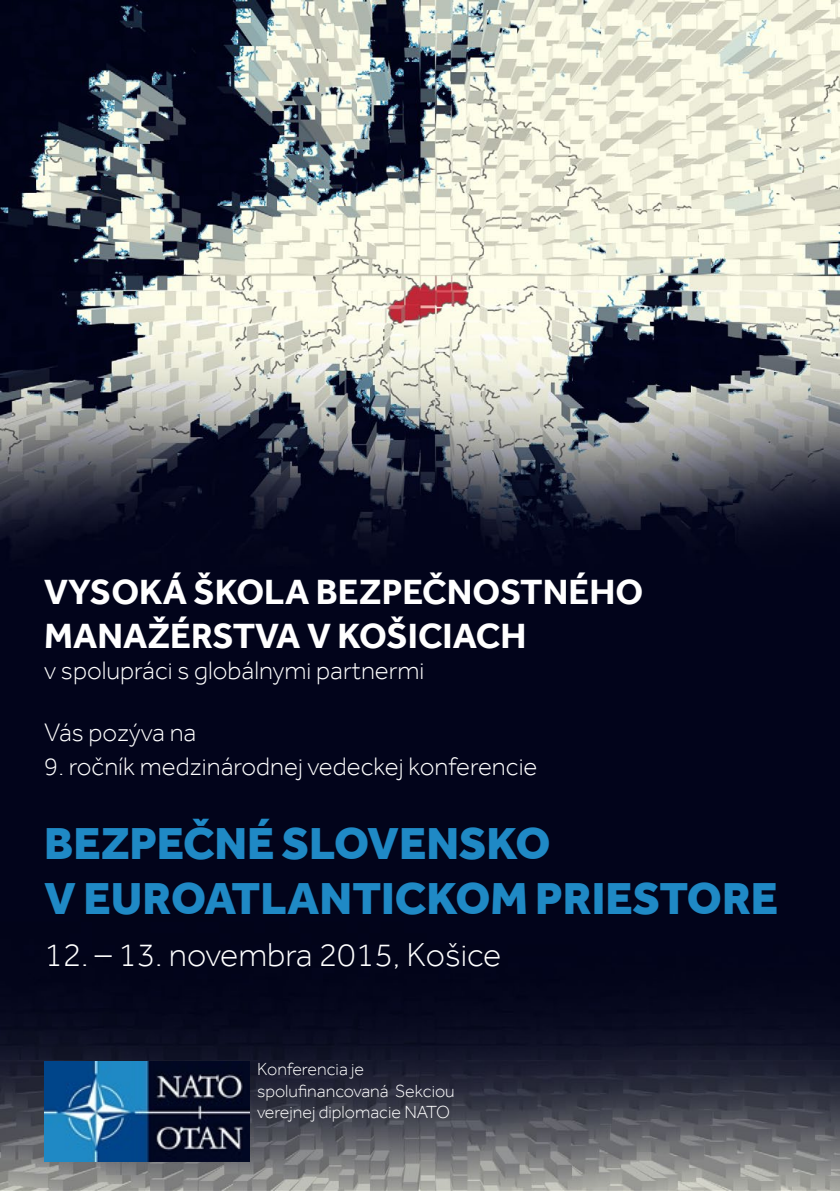
<style>
.page{position:relative;width:840px;height:1191px;background:#fff}
.page>*{position:absolute;margin:0;border:0;box-sizing:border-box;transform-origin:0 0}
.t1{font:800 46px/55.2px "Effra Corp";color:#1f89c5}
.t2{font:700 36px/43.2px "Effra Corp";color:#fff}
.t3{font:300 34px "Effra Corp";color:#fff}
.t4{font:300 26px "Effra Corp";color:#fff}
.t5{font:300 18px/21.6px "Effra Corp";color:#fff}
</style>
<div class="page">
<img style="left:0;top:0;width:839px;height:1191px">
<img style="left:45px;top:1061px;width:204px;height:100px">
<h2 class="t2" style="left:44px;top:570px;width:600px">VYSOKÁ ŠKOLA BEZPEČNOSTNÉHO<br>MANAŽÉRSTVA V KOŠICIACH</h2>
<p class="t4" style="left:44px;top:655px;width:381px">v spolupráci s globálnymi partnermi</p>
<p class="t4" style="left:44px;top:718px;width:154px">Vás pozýva na</p>
<p class="t4" style="left:44px;top:751px;width:494px">9. ročník medzinárodnej vedeckej konferencie</p>
<h1 class="t1" style="left:44px;top:815px;width:735px">BEZPEČNÉ SLOVENSKO<br>V EUROATLANTICKOM PRIESTORE</h1>
<h3 class="t3" style="left:44px;top:935px;width:458px">12. – 13. novembra 2015, Košice</h3>
<p class="t5" style="left:257px;top:1058px;width:199px">Konferencia je spolufinancovaná Sekciou verejnej diplomacie NATO</p>
</div>
